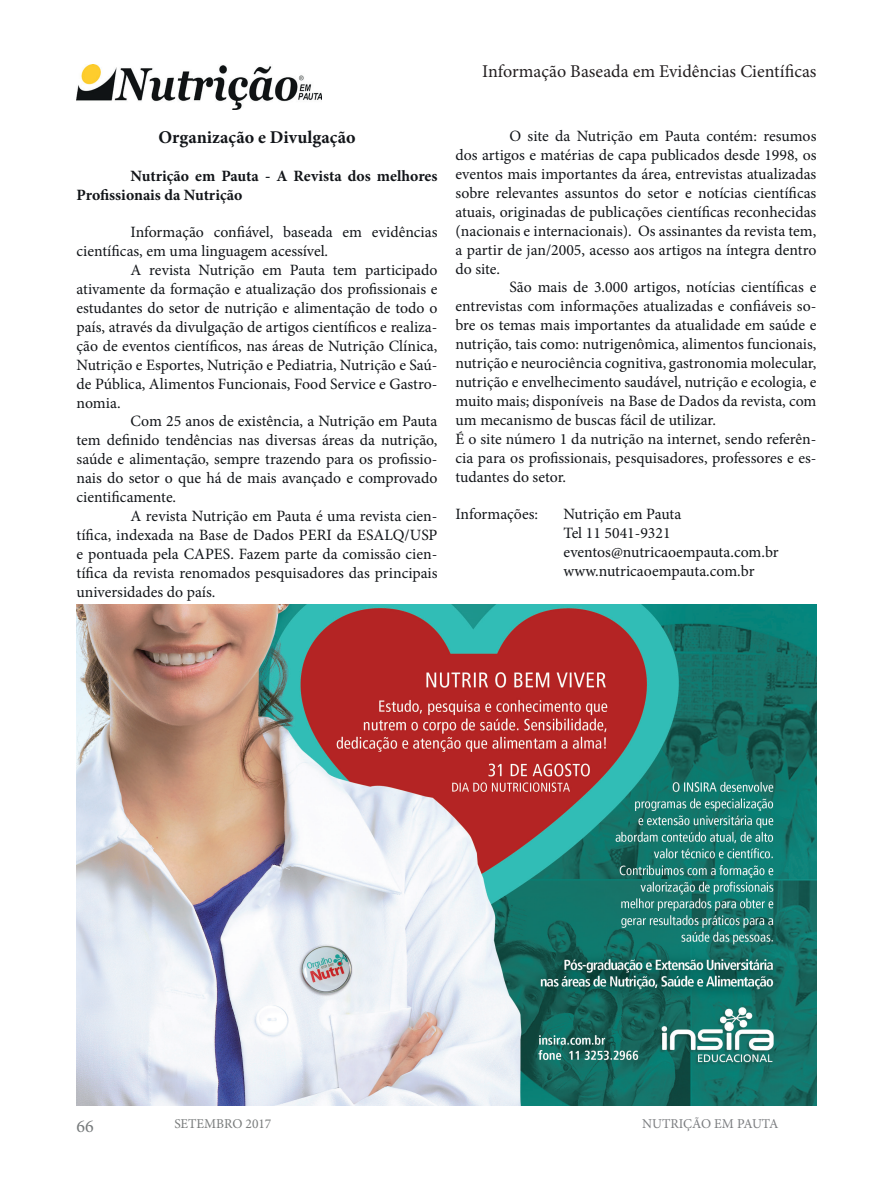
<style>
.page{position:relative;width:893px;height:1191px;background:#fff}
.page>*{position:absolute;margin:0;border:0;box-sizing:border-box;transform-origin:0 0}
.t1{font:18px "Minion Pro";color:#231f20}
.t2{font:700 18px "Minion Pro";color:#121519}
.t3{font:18px "Minion Pro";color:#767a7b}
.t4{font:15.75px/18.9px "Minion Pro";color:#121519;text-align:justify}
.t5{font:700 15.75px/18.9px "Minion Pro";color:#121519}
.t6{font:13.5px "Minion Pro";color:#7b7d80}
.t7{font:13.5px "Minion Pro";color:#787b7b}
</style>
<div class="page">
<img style="left:77px;top:65px;width:244px;height:44px">
<img style="left:77px;top:604px;width:739px;height:501px">
<p class="t1" style="left:482px;top:59px;width:336px">Informação Baseada em Evidências Científicas</p>
<p class="t2" style="left:158px;top:124px;width:199px">Organização e Divulgação</p>
<p class="t5" style="left:77px;top:166px;width:362px;text-indent:54px">Nutrição em Pauta - A Revista dos melhores<br>Profissionais da Nutrição</p>
<p class="t4" style="left:77px;top:223px;width:362px;text-indent:54px">Informação confiável, baseada em evidências científicas, em uma linguagem acessível.</p>
<p class="t4" style="left:77px;top:261px;width:362px;text-indent:54px">A revista Nutrição em Pauta tem participado ativamente da formação e atualização dos profissionais e estudantes do setor de nutrição e alimentação de todo o país, através da divulgação de artigos científicos e realiza&shy;ção de eventos científicos, nas áreas de Nutrição Clínica, Nutrição e Esportes, Nutrição e Pediatria, Nutrição e Saú&shy;de Pública, Alimentos Funcionais, Food Service e Gastro&shy;nomia.</p>
<p class="t4" style="left:77px;top:412px;width:362px;text-indent:54px">Com 25 anos de existência, a Nutrição em Pauta tem definido tendências nas diversas áreas da nutrição, saúde e alimentação, sempre trazendo para os profissio&shy;nais do setor o que há de mais avançado e comprovado cientificamente.</p>
<p class="t4" style="left:77px;top:506px;width:362px;text-indent:54px">A revista Nutrição em Pauta é uma revista cien&shy;tífica, indexada na Base de Dados PERI da ESALQ/USP e pontuada pela CAPES. Fazem parte da comissão cien&shy;tífica da revista renomados pesquisadores das principais universidades do país.</p>
<p class="t4" style="left:455px;top:127px;width:362px;text-indent:54px">O site da Nutrição em Pauta contém: resumos dos artigos e matérias de capa publicados desde 1998, os eventos mais importantes da área, entrevistas atualizadas sobre relevantes assuntos do setor e notícias científicas atuais, originadas de publicações científicas reconhecidas (nacionais e internacionais). Os assinantes da revista tem, a partir de jan/2005, acesso aos artigos na íntegra dentro do site.</p>
<p class="t4" style="left:455px;top:278px;width:362px;text-align:left;text-indent:54px">São mais de 3.000 artigos, notícias científicas e entrevistas com informações atualizadas e confiáveis so&shy;bre os temas mais importantes da atualidade em saúde e nutrição, tais como: nutrigenômica, alimentos funcionais, nutrição e neurociência cognitiva, gastronomia molecular, nutrição e envelhecimento saudável, nutrição e ecologia, e muito mais; disponíveis na Base de Dados da revista, com um mecanismo de buscas fácil de utilizar.<br>É o site número 1 da nutrição na internet, sendo referên&shy;cia para os profissionais, pesquisadores, professores e es&shy;tudantes do setor.</p>
<p class="t4" style="left:455px;top:505px;width:84px">Informações:</p>
<p class="t4" style="left:563px;top:505px;width:217px;text-align:left">Nutrição em Pauta<br>Tel 11 5041-9321 eventos@nutricaoempauta.com.br www.nutricaoempauta.com.br</p>
<p class="t3" style="left:77px;top:1113px;width:19px">66</p>
<p class="t7" style="left:174px;top:1114px;width:99px">SETEMBRO 2017</p>
<p class="t6" style="left:642px;top:1114px;width:138px">NUTRIÇÃO EM PAUTA</p>
</div>
